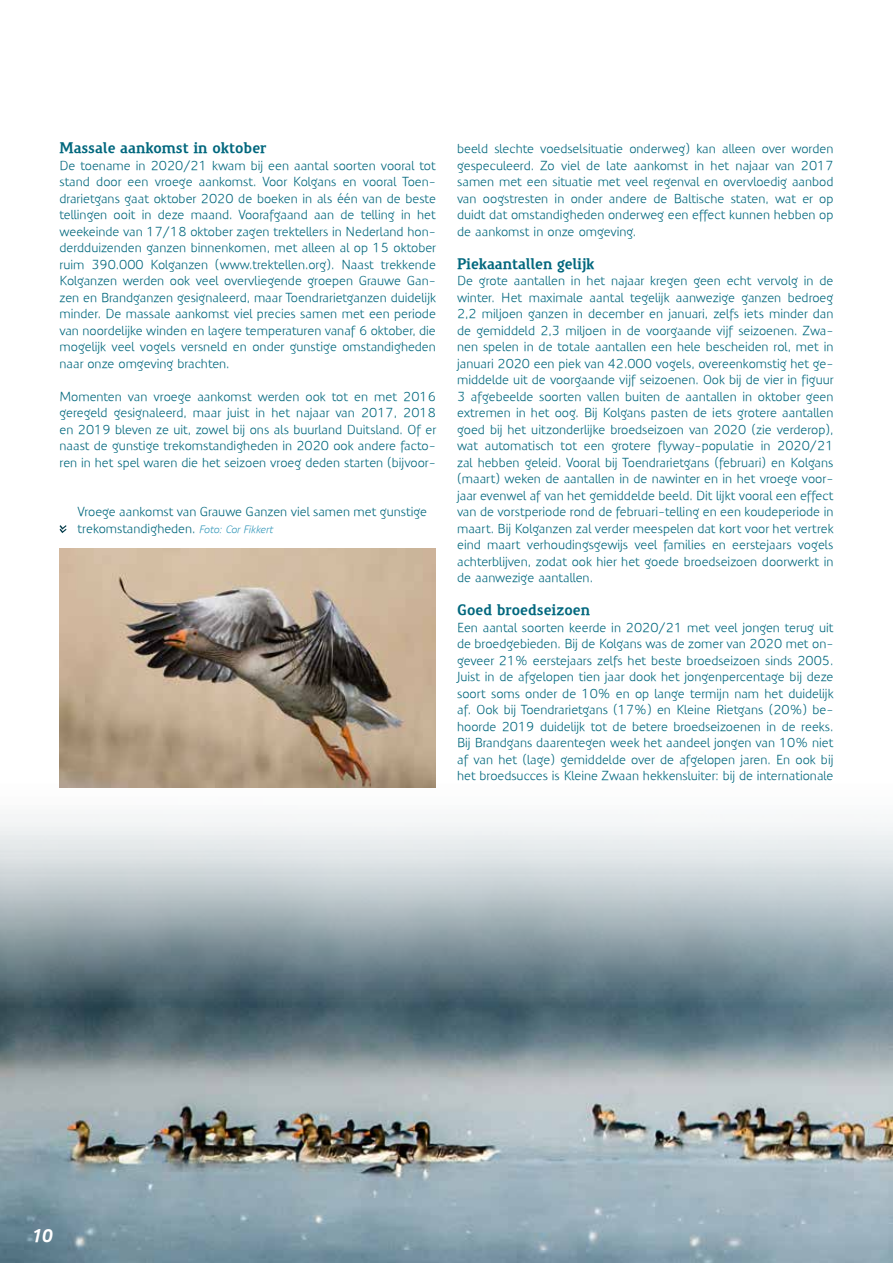
<style>
.page{position:relative;width:893px;height:1263px;background:#fff}
.page>*{position:absolute;margin:0;border:0;box-sizing:border-box;transform-origin:0 0}
.t1{font:italic 700 18px "Precious Sans";color:#fff}
.t2{font:700 15px "Precious Serif";color:#00677d}
.t3{font:12.75px/16.5px "Precious Sans";color:#00677d;text-align:justify}
.s1{font-style:italic;font-size:10.5px;color:#3397b9}
</style>
<div class="page">
<img style="left:0;top:768px;width:893px;height:495px">
<img style="left:60px;top:549px;width:376px;height:239px">
<svg style="left:60px;top:525px;width:7px;height:8px"></svg>
<p class="t2" style="left:60px;top:138px;width:209px">Massale aankomst in oktober</p>
<p class="t3" style="left:60px;top:157px;width:378px">De toename in 2020/21 kwam bij een aantal soorten vooral tot stand door een vroege aankomst. Voor Kolgans en vooral Toen&shy;drarietgans gaat oktober 2020 de boeken in als één van de beste tellingen ooit in deze maand. Voorafgaand aan de telling in het weekeinde van 17/18 oktober zagen trektellers in Nederland hon&shy;derdduizenden ganzen binnenkomen, met alleen al op 15 oktober ruim 390.000 Kolganzen (www.trektellen.org). Naast trekkende Kolganzen werden ook veel overvliegende groepen Grauwe Gan&shy;zen en Brandganzen gesignaleerd, maar Toendrarietganzen duidelijk minder. De massale aankomst viel precies samen met een periode van noordelijke winden en lagere temperaturen vanaf 6 oktober, die mogelijk veel vogels versneld en onder gunstige omstandigheden naar onze omgeving brachten.</p>
<p class="t3" style="left:60px;top:388px;width:378px">Momenten van vroege aankomst werden ook tot en met 2016 geregeld gesignaleerd, maar juist in het najaar van 2017, 2018 en 2019 bleven ze uit, zowel bij ons als buurland Duitsland. Of er naast de gunstige trekomstandigheden in 2020 ook andere facto&shy;ren in het spel waren die het seizoen vroeg deden starten (bijvoor-</p>
<p class="t3" style="left:78px;top:503px;width:351px">Vroege aankomst van Grauwe Ganzen viel samen met gunstige trekomstandigheden. <span class="s1">Foto: Cor Fikkert</span></p>
<p class="t3" style="left:457px;top:140px;width:378px">beeld slechte voedselsituatie onderweg) kan alleen over worden gespeculeerd. Zo viel de late aankomst in het najaar van 2017 samen met een situatie met veel regenval en overvloedig aanbod van oogstresten in onder andere de Baltische staten, wat er op duidt dat omstandigheden onderweg een effect kunnen hebben op de aankomst in onze omgeving.</p>
<p class="t2" style="left:457px;top:254px;width:139px">Piekaantallen gelijk</p>
<p class="t3" style="left:457px;top:272px;width:378px">De grote aantallen in het najaar kregen geen echt vervolg in de winter. Het maximale aantal tegelijk aanwezige ganzen bedroeg 2,2 miljoen ganzen in december en januari, zelfs iets minder dan de gemiddeld 2,3 miljoen in de voorgaande vijf seizoenen. Zwa&shy;nen spelen in de totale aantallen een hele bescheiden rol, met in januari 2020 een piek van 42.000 vogels, overeenkomstig het ge&shy;middelde uit de voorgaande vijf seizoenen. Ook bij de vier in figuur 3 afgebeelde soorten vallen buiten de aantallen in oktober geen extremen in het oog. Bij Kolgans pasten de iets grotere aantallen goed bij het uitzonderlijke broedseizoen van 2020 (zie verderop), wat automatisch tot een grotere flyway-populatie in 2020/21 zal hebben geleid. Vooral bij Toendrarietgans (februari) en Kolgans (maart) weken de aantallen in de nawinter en in het vroege voor&shy;jaar evenwel af van het gemiddelde beeld. Dit lijkt vooral een effect van de vorstperiode rond de februari-telling en een koudeperiode in maart. Bij Kolganzen zal verder meespelen dat kort voor het vertrek eind maart verhoudingsgewijs veel families en eerstejaars vogels achterblijven, zodat ook hier het goede broedseizoen doorwerkt in de aanwezige aantallen.</p>
<p class="t2" style="left:457px;top:600px;width:135px">Goed broedseizoen</p>
<p class="t3" style="left:457px;top:619px;width:378px">Een aantal soorten keerde in 2020/21 met veel jongen terug uit de broedgebieden. Bij de Kolgans was de zomer van 2020 met on&shy;geveer 21% eerstejaars zelfs het beste broedseizoen sinds 2005.<br>Juist in de afgelopen tien jaar dook het jongenpercentage bij deze soort soms onder de 10% en op lange termijn nam het duidelijk af. Ook bij Toendrarietgans (17%) en Kleine Rietgans (20%) be&shy;hoorde 2019 duidelijk tot de betere broedseizoenen in de reeks.<br>Bij Brandgans daarentegen week het aandeel jongen van 10% niet af van het (lage) gemiddelde over de afgelopen jaren. En ook bij het broedsucces is Kleine Zwaan hekkensluiter: bij de internationale</p>
<h1 class="t1" style="left:32px;top:1224px;width:23px">10</h1>
</div>
